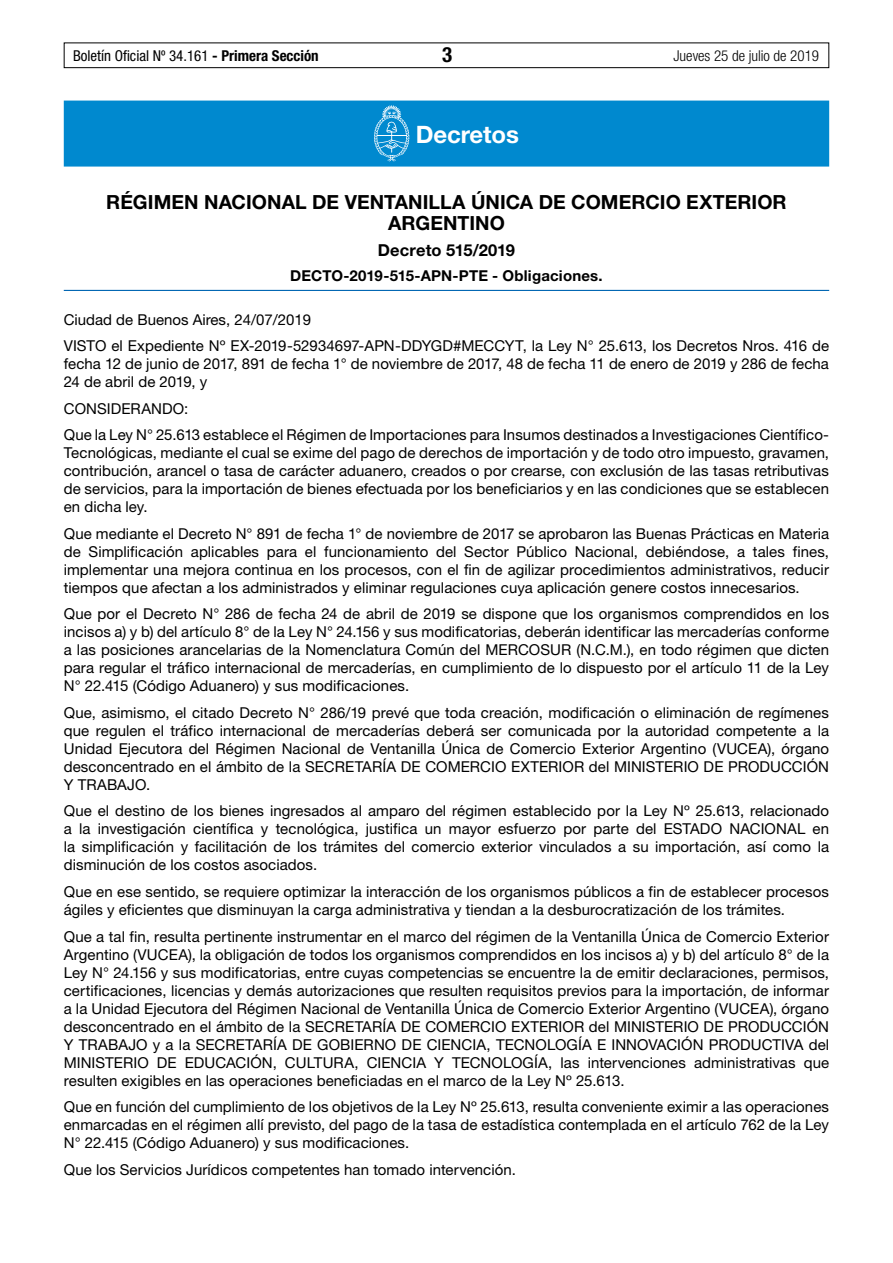
<style>
.page{position:relative;width:893px;height:1263px;background:#fff}
.page>*{position:absolute;margin:0;border:0;box-sizing:border-box;transform-origin:0 0}
.t1{font:700 24px "Helvetica Neue LT Std";letter-spacing:-.005em;color:#fff}
.t2{font:700 condensed 21px "Helvetica Neue LT Std";color:#000}
.t3{font:700 19.5px/21px "Helvetica Neue LT Std";letter-spacing:.005em;color:#000;text-align:center}
.t4{font:700 16.5px "Helvetica Neue LT Std";letter-spacing:.005em;color:#000}
.t5{font:15px/18px "Helvetica Neue LT Std";letter-spacing:.005em;color:#000;text-align:justify}
.t6{font:condensed 15px "Helvetica Neue LT Std";color:#000}
.t7{font:700 15px "Helvetica Neue LT Std";letter-spacing:.01em;color:#000}
.t8{font:300 condensed 15px "Helvetica Neue LT Std";color:#000}
.s1{font-weight:700}
</style>
<div class="page">
<div style="left:64px;top:43px;width:765px;height:25px;border:1px solid #000"></div>
<div style="left:64px;top:101px;width:765px;height:66px;background:#0089cf"></div>
<hr style="left:64px;top:290px;width:765px;height:1px;background:#0066b3">
<svg style="left:374px;top:105px;width:35px;height:56px"></svg>
<p class="t6" style="left:73px;top:47px;width:247px">Boletín Oficial Nº 34.161 <span class="s1">- Primera Sección</span></p>
<h2 class="t2" style="left:442px;top:42px;width:12px">3</h2>
<p class="t8" style="left:673px;top:47px;width:147px">Jueves 25 de julio de 2019</p>
<h1 class="t1" style="left:416px;top:120px;width:105px">Decretos</h1>
<h3 class="t3" style="left:106px;top:191px;width:682px">RÉGIMEN NACIONAL DE VENTANILLA ÚNICA DE COMERCIO EXTERIOR<br>ARGENTINO</h3>
<p class="t4" style="left:378px;top:240px;width:139px">Decreto 515/2019</p>
<p class="t7" style="left:290px;top:267px;width:314px">DECTO-2019-515-APN-PTE - Obligaciones.</p>
<p class="t5" style="left:64px;top:306px;width:767px;line-height:26.5px">Ciudad de Buenos Aires, 24/07/2019<br>VISTO el Expediente Nº EX-2019-52934697-APN-DDYGD#MECCYT, la Ley N° 25.613, los Decretos Nros. 416 de</p>
<p class="t5" style="left:64px;top:355px;width:767px">fecha 12 de junio de 2017, 891 de fecha 1° de noviembre de 2017, 48 de fecha 11 de enero de 2019 y 286 de fecha<br>24 de abril de 2019, y</p>
<p class="t5" style="left:64px;top:395px;width:767px;line-height:26.5px">CONSIDERANDO:<br>Que la Ley N° 25.613 establece el Régimen de Importaciones para Insumos destinados a Investigaciones Científico-</p>
<p class="t5" style="left:64px;top:444px;width:767px">Tecnológicas, mediante el cual se exime del pago de derechos de importación y de todo otro impuesto, gravamen, contribución, arancel o tasa de carácter aduanero, creados o por crearse, con exclusión de las tasas retributivas de servicios, para la importación de bienes efectuada por los beneficiarios y en las condiciones que se establecen en dicha ley.</p>
<p class="t5" style="left:64px;top:524px;width:767px">Que mediante el Decreto N° 891 de fecha 1° de noviembre de 2017 se aprobaron las Buenas Prácticas en Materia de Simplificación aplicables para el funcionamiento del Sector Público Nacional, debiéndose, a tales fines, implementar una mejora continua en los procesos, con el fin de agilizar procedimientos administrativos, reducir tiempos que afectan a los administrados y eliminar regulaciones cuya aplicación genere costos innecesarios.</p>
<p class="t5" style="left:64px;top:605px;width:767px">Que por el Decreto N° 286 de fecha 24 de abril de 2019 se dispone que los organismos comprendidos en los incisos a) y b) del artículo 8° de la Ley N° 24.156 y sus modificatorias, deberán identificar las mercaderías conforme a las posiciones arancelarias de la Nomenclatura Común del MERCOSUR (N.C.M.), en todo régimen que dicten para regular el tráfico internacional de mercaderías, en cumplimiento de lo dispuesto por el artículo 11 de la Ley N° 22.415 (Código Aduanero) y sus modificaciones.</p>
<p class="t5" style="left:64px;top:703px;width:767px">Que, asimismo, el citado Decreto N° 286/19 prevé que toda creación, modificación o eliminación de regímenes que regulen el tráfico internacional de mercaderías deberá ser comunicada por la autoridad competente a la Unidad Ejecutora del Régimen Nacional de Ventanilla Única de Comercio Exterior Argentino (VUCEA), órgano desconcentrado en el ámbito de la SECRETARÍA DE COMERCIO EXTERIOR del MINISTERIO DE PRODUCCIÓN Y TRABAJO.</p>
<p class="t5" style="left:64px;top:802px;width:767px">Que el destino de los bienes ingresados al amparo del régimen establecido por la Ley Nº 25.613, relacionado a la investigación científica y tecnológica, justifica un mayor esfuerzo por parte del ESTADO NACIONAL en la simplificación y facilitación de los trámites del comercio exterior vinculados a su importación, así como la disminución de los costos asociados.</p>
<p class="t5" style="left:64px;top:882px;width:767px">Que en ese sentido, se requiere optimizar la interacción de los organismos públicos a fin de establecer procesos ágiles y eficientes que disminuyan la carga administrativa y tiendan a la desburocratización de los trámites.</p>
<p class="t5" style="left:64px;top:927px;width:767px">Que a tal fin, resulta pertinente instrumentar en el marco del régimen de la Ventanilla Única de Comercio Exterior Argentino (VUCEA), la obligación de todos los organismos comprendidos en los incisos a) y b) del artículo 8° de la Ley N° 24.156 y sus modificatorias, entre cuyas competencias se encuentre la de emitir declaraciones, permisos, certificaciones, licencias y demás autorizaciones que resulten requisitos previos para la importación, de informar a la Unidad Ejecutora del Régimen Nacional de Ventanilla Única de Comercio Exterior Argentino (VUCEA), órgano desconcentrado en el ámbito de la SECRETARÍA DE COMERCIO EXTERIOR del MINISTERIO DE PRODUCCIÓN Y TRABAJO y a la SECRETARÍA DE GOBIERNO DE CIENCIA, TECNOLOGÍA E INNOVACIÓN PRODUCTIVA del MINISTERIO DE EDUCACIÓN, CULTURA, CIENCIA Y TECNOLOGÍA, las intervenciones administrativas que resulten exigibles en las operaciones beneficiadas en el marco de la Ley Nº 25.613.</p>
<p class="t5" style="left:64px;top:1097px;width:767px">Que en función del cumplimiento de los objetivos de la Ley Nº 25.613, resulta conveniente eximir a las operaciones enmarcadas en el régimen allí previsto, del pago de la tasa de estadística contemplada en el artículo 762 de la Ley N° 22.415 (Código Aduanero) y sus modificaciones.</p>
<p class="t5" style="left:64px;top:1160px;width:454px">Que los Servicios Jurídicos competentes han tomado intervención.</p>
</div>
